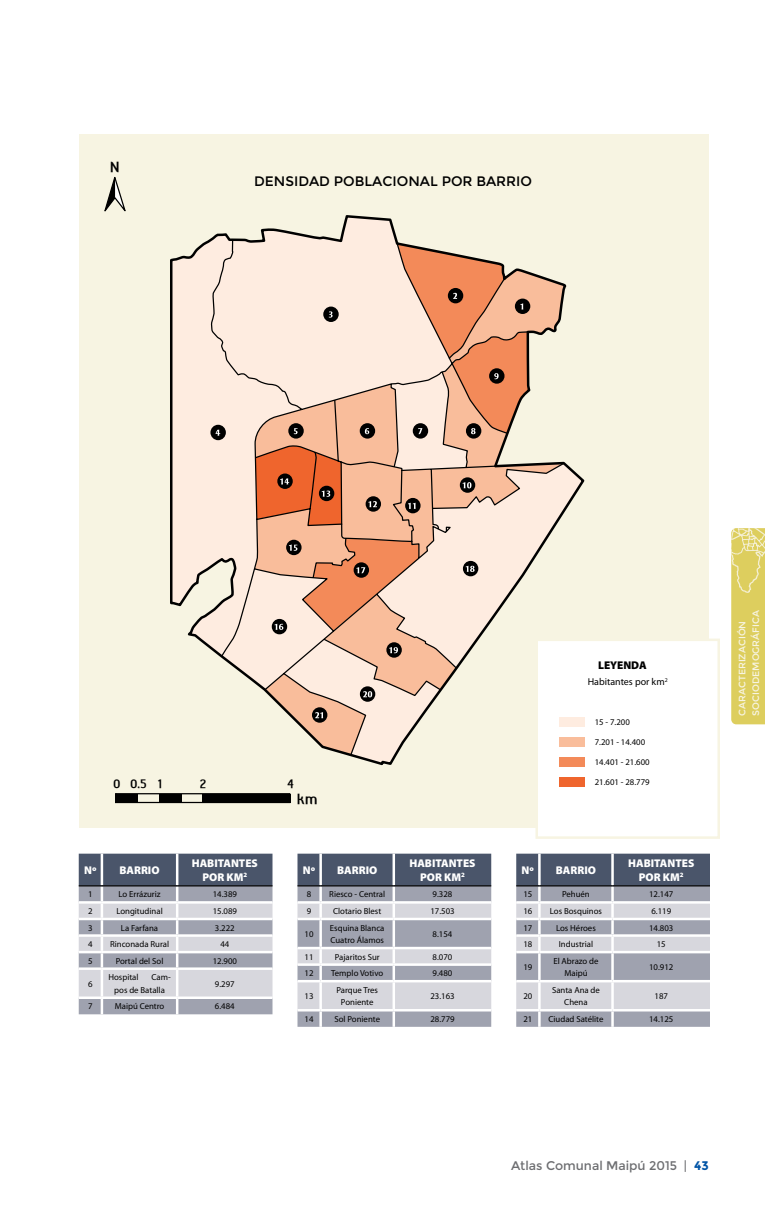
<style>
.page{position:relative;width:765px;height:1205px;background:#fff}
.page>*{position:absolute;margin:0;border:0;box-sizing:border-box;transform-origin:0 0}
.t1{font:700 15px "Indo Sans";color:#000}
.t2{font:13.75px "Montserrat";color:#000}
.t3{font:12.5px "Montserrat";color:#6d6e71}
.t4{font:700 12.5px "Indo Sans";color:#000}
.t5{font:900 11.25px/13.8px "Myriad Pro";color:#fff;text-align:center}
.t6{font:900 11.25px "Myriad Pro";color:#000}
.t7{font:10px "Myriad Pro";color:#000}
.t8{font:9.38px/13.8px "Montserrat";color:#f7f4e2}
.t9{font:8.75px/12.5px "Myriad Pro";color:#000;text-align:center}
.s1{font-weight:700;color:#0054a6}
</style>
<div class="page">
<svg style="left:731px;top:528px;width:34px;height:196px;background:#ded066"></svg>
<div style="left:79px;top:135px;width:630px;height:693px;background:#f7f4e2"></div>
<svg style="left:170px;top:215px;width:415px;height:551px"></svg>
<svg style="left:104px;top:176px;width:22px;height:36px"></svg>
<div style="left:535px;top:638px;width:185px;height:201px;background:#fff;border:2px solid #f7f4e2"></div>
<div style="left:559px;top:717px;width:26px;height:9px;background:#feece0"></div>
<div style="left:559px;top:737px;width:26px;height:10px;background:#f9bd9b"></div>
<div style="left:559px;top:757px;width:26px;height:10px;background:#f38a59"></div>
<div style="left:559px;top:777px;width:26px;height:10px;background:#ef652d"></div>
<svg style="left:79px;top:853px;width:193px;height:161px;background:#acafba"></svg>
<hr style="left:102px;top:885px;width:75px;height:1px;background:#000">
<hr style="left:177px;top:885px;width:95px;height:1px;background:#000">
<svg style="left:298px;top:853px;width:193px;height:174px;background:#abaeb9"></svg>
<hr style="left:321px;top:885px;width:73px;height:1px;background:#000">
<hr style="left:394px;top:885px;width:97px;height:1px;background:#000">
<svg style="left:516px;top:853px;width:194px;height:174px;background:#abaeb9"></svg>
<hr style="left:539px;top:885px;width:74px;height:1px;background:#000">
<hr style="left:613px;top:885px;width:97px;height:1px;background:#000">
<div style="left:115px;top:793px;width:175px;height:10px;border:1px solid #000"></div>
<div style="left:116px;top:794px;width:22px;height:8px;background:#000"></div>
<div style="left:160px;top:794px;width:22px;height:8px;background:#000"></div>
<div style="left:202px;top:794px;width:88px;height:8px;background:#000"></div>
<h1 class="t1" style="left:110px;top:160px;width:11px">N</h1>
<h2 class="t2" style="left:254px;top:173px;width:279px">DENSIDAD POBLACIONAL POR BARRIO</h2>
<h3 class="t4" style="left:113px;top:778px;width:9px">0</h3>
<h3 class="t4" style="left:158px;top:778px;width:6px">1</h3>
<h3 class="t4" style="left:200px;top:778px;width:8px">2</h3>
<h3 class="t4" style="left:287px;top:778px;width:8px">4</h3>
<h3 class="t4" style="left:130px;top:778px;width:18px">0.5</h3>
<p class="t5" style="left:84px;top:863px;width:14px">Nº</p>
<p class="t5" style="left:119px;top:863px;width:42px">BARRIO</p>
<p class="t5" style="left:192px;top:856px;width:68px">HABITANTES<br>POR KM<sup>2</sup></p>
<p class="t9" style="left:88px;top:888px;width:6px">1</p>
<p class="t9" style="left:118px;top:888px;width:44px">Lo Errázuriz</p>
<p class="t9" style="left:213px;top:888px;width:26px">14.389</p>
<p class="t9" style="left:88px;top:904px;width:6px">2</p>
<p class="t9" style="left:116px;top:904px;width:48px">Longitudinal</p>
<p class="t9" style="left:213px;top:904px;width:26px">15.089</p>
<p class="t9" style="left:88px;top:921px;width:6px">3</p>
<p class="t9" style="left:121px;top:921px;width:39px">La Farfana</p>
<p class="t9" style="left:215px;top:921px;width:21px">3.222</p>
<p class="t9" style="left:88px;top:938px;width:6px">4</p>
<p class="t9" style="left:110px;top:938px;width:61px">Rinconada Rural</p>
<p class="t9" style="left:220px;top:938px;width:10px">44</p>
<p class="t9" style="left:88px;top:954px;width:6px">5</p>
<p class="t9" style="left:116px;top:954px;width:49px">Portal del Sol</p>
<p class="t9" style="left:213px;top:954px;width:26px">12.900</p>
<p class="t9" style="left:88px;top:977px;width:6px">6</p>
<p class="t9" style="left:108px;top:971px;width:32px">Hospital</p>
<p class="t9" style="left:114px;top:971px;width:58px;text-align:left;text-indent:37px">Cam&shy;pos de Batalla</p>
<p class="t9" style="left:215px;top:977px;width:21px">9.297</p>
<p class="t9" style="left:88px;top:1000px;width:6px">7</p>
<p class="t9" style="left:115px;top:1000px;width:51px">Maipú Centro</p>
<p class="t9" style="left:215px;top:1000px;width:21px">6.484</p>
<h1 class="t1" style="left:297px;top:792px;width:23px">km</h1>
<p class="t5" style="left:303px;top:863px;width:14px">Nº</p>
<p class="t5" style="left:337px;top:863px;width:42px">BARRIO</p>
<p class="t5" style="left:409px;top:856px;width:68px">HABITANTES<br>POR KM<sup>2</sup></p>
<p class="t9" style="left:307px;top:888px;width:6px">8</p>
<p class="t9" style="left:329px;top:888px;width:57px">Riesco - Central</p>
<p class="t9" style="left:433px;top:888px;width:21px">9.328</p>
<p class="t9" style="left:307px;top:904px;width:6px">9</p>
<p class="t9" style="left:333px;top:904px;width:50px">Clotario Blest</p>
<p class="t9" style="left:430px;top:904px;width:26px">17.503</p>
<p class="t9" style="left:305px;top:927px;width:10px">10</p>
<p class="t9" style="left:330px;top:921px;width:56px;text-align:left">Esquina Blanca<br>Cuatro Álamos</p>
<p class="t9" style="left:433px;top:927px;width:21px">8.154</p>
<p class="t9" style="left:305px;top:950px;width:10px">11</p>
<p class="t9" style="left:335px;top:950px;width:46px">Pajaritos Sur</p>
<p class="t9" style="left:433px;top:950px;width:21px">8.070</p>
<p class="t9" style="left:305px;top:967px;width:10px">12</p>
<p class="t9" style="left:331px;top:967px;width:54px">Templo Votivo</p>
<p class="t9" style="left:433px;top:967px;width:21px">9.480</p>
<p class="t9" style="left:305px;top:989px;width:10px">13</p>
<p class="t9" style="left:336px;top:983px;width:43px">Parque Tres<br>Poniente</p>
<p class="t9" style="left:430px;top:989px;width:26px">23.163</p>
<p class="t9" style="left:305px;top:1012px;width:10px">14</p>
<p class="t9" style="left:334px;top:1012px;width:47px">Sol Poniente</p>
<p class="t9" style="left:430px;top:1012px;width:26px">28.779</p>
<p class="t6" style="left:598px;top:658px;width:50px">LEYENDA</p>
<p class="t7" style="left:588px;top:676px;width:82px">Habitantes por km<sup>2</sup></p>
<p class="t9" style="left:595px;top:716px;width:37px">15 - 7.200</p>
<p class="t9" style="left:595px;top:736px;width:52px">7.201 - 14.400</p>
<p class="t9" style="left:595px;top:756px;width:56px">14.401 - 21.600</p>
<p class="t9" style="left:595px;top:776px;width:56px">21.601 - 28.779</p>
<p class="t5" style="left:522px;top:863px;width:14px">Nº</p>
<p class="t5" style="left:556px;top:863px;width:42px">BARRIO</p>
<p class="t5" style="left:628px;top:856px;width:68px">HABITANTES<br>POR KM<sup>2</sup></p>
<p class="t9" style="left:523px;top:888px;width:10px">15</p>
<p class="t9" style="left:562px;top:888px;width:29px">Pehuén</p>
<p class="t9" style="left:649px;top:888px;width:26px">12.147</p>
<p class="t9" style="left:523px;top:904px;width:10px">16</p>
<p class="t9" style="left:550px;top:904px;width:54px">Los Bosquinos</p>
<p class="t9" style="left:651px;top:904px;width:21px">6.119</p>
<p class="t9" style="left:523px;top:921px;width:10px">17</p>
<p class="t9" style="left:556px;top:921px;width:41px">Los Héroes</p>
<p class="t9" style="left:649px;top:921px;width:26px">14.803</p>
<p class="t9" style="left:523px;top:938px;width:10px">18</p>
<p class="t9" style="left:559px;top:938px;width:36px">Industrial</p>
<p class="t9" style="left:657px;top:938px;width:10px">15</p>
<p class="t9" style="left:523px;top:960px;width:10px">19</p>
<p class="t9" style="left:553px;top:954px;width:47px">El Abrazo de<br>Maipú</p>
<p class="t9" style="left:649px;top:960px;width:26px">10.912</p>
<p class="t9" style="left:523px;top:989px;width:10px">20</p>
<p class="t9" style="left:552px;top:983px;width:49px">Santa Ana de<br>Chena</p>
<p class="t9" style="left:655px;top:989px;width:15px">187</p>
<p class="t9" style="left:523px;top:1012px;width:10px">21</p>
<p class="t9" style="left:549px;top:1012px;width:56px">Ciudad Satélite</p>
<p class="t9" style="left:649px;top:1012px;width:26px">14.125</p>
<p class="t8" style="left:735px;top:715px;width:107px;rotate:-90deg">CARACTERIZACIÓN<br>SOCIODEMOGRÁFICA</p>
<h3 class="t3" style="left:511px;top:1158px;width:199px">Atlas Comunal Maipú 2015 | <span class="s1">43</span></h3>
</div>
